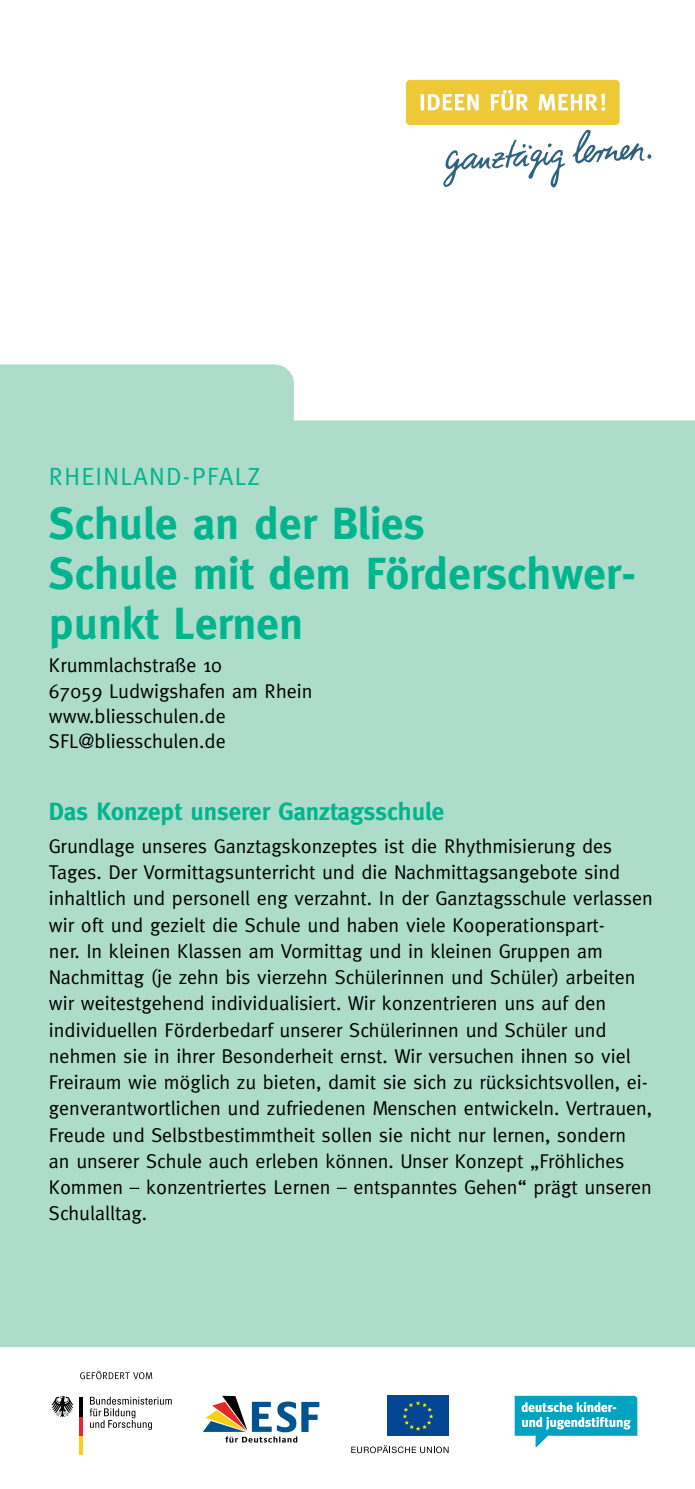
<style>
.page{position:relative;width:695px;height:1489px;background:#fff}
.page>*{position:absolute;margin:0;border:0;box-sizing:border-box;transform-origin:0 0}
.t1{font:700 45px/50px "Meta";color:#00b48d}
.t2{font:700 25px "Meta";color:#00b48d}
.t3{font:25px "Meta";letter-spacing:.05em;color:#00b48d}
.t4{font:20px/26.2px "Meta";color:#000}
</style>
<div class="page">
<svg style="left:203px;top:1395px;width:116px;height:47px"></svg>
<svg style="left:514px;top:1395px;width:123px;height:52px"></svg>
<svg style="left:90px;top:1396px;width:82px;height:33px"></svg>
<hr style="left:80px;top:1435px;width:3px;height:19px;background:#fbd013">
<hr style="left:80px;top:1415px;width:3px;height:20px;background:#e92534">
<hr style="left:80px;top:1396px;width:3px;height:19px;background:#000">
<svg style="left:51px;top:1395px;width:23px;height:21px"></svg>
<svg style="left:351px;top:1445px;width:97px;height:7px"></svg>
<div style="left:387px;top:1395px;width:61px;height:40px;background:#034694"></div>
<svg style="left:402px;top:1401px;width:31px;height:29px"></svg>
<svg style="left:80px;top:1371px;width:72px;height:7px"></svg>
<div style="left:0;top:364px;width:694px;height:982px;background:#addccb"></div>
<div style="left:406px;top:80px;width:213px;height:45px;background:#edc938;border-radius:4px"></div>
<svg style="left:420px;top:94px;width:4px;height:16px"></svg>
<svg style="left:428px;top:94px;width:50px;height:16px"></svg>
<svg style="left:491px;top:90px;width:37px;height:21px"></svg>
<svg style="left:538px;top:93px;width:67px;height:18px"></svg>
<svg style="left:443px;top:139px;width:122px;height:48px"></svg>
<svg style="left:572px;top:130px;width:79px;height:33px"></svg>
<p class="t3" style="left:49px;top:462px;width:212px">RHEINLAND-PFALZ</p>
<h1 class="t1" style="left:49px;top:498px;width:588px">Schule an der Blies<br>Schule mit dem Förderschwer&shy;punkt Lernen</h1>
<p class="t4" style="left:49px;top:651px;width:265px;line-height:25.5px">Krummlachstraße 10<br>67059 Ludwigshafen am Rhein www.bliesschulen.de<br>SFL@bliesschulen.de</p>
<p class="t2" style="left:49px;top:797px;width:397px">Das Konzept unserer Ganztagsschule</p>
<p class="t4" style="left:49px;top:832px;width:605px">Grundlage unseres Ganztagskonzeptes ist die Rhythmisierung des Tages. Der Vormittagsunterricht und die Nachmittagsangebote sind inhaltlich und personell eng verzahnt. In der Ganztagsschule verlassen wir oft und gezielt die Schule und haben viele Kooperationspart-<br>ner. In kleinen Klassen am Vormittag und in kleinen Gruppen am Nachmittag (je zehn bis vierzehn Schülerinnen und Schüler) arbeiten wir weitestgehend individualisiert. Wir konzentrieren uns auf den individuellen Förderbedarf unserer Schülerinnen und Schüler und nehmen sie in ihrer Besonderheit ernst. Wir versuchen ihnen so viel Freiraum wie möglich zu bieten, damit sie sich zu rücksichtsvollen, ei&shy;genverantwortlichen und zufriedenen Menschen entwickeln. Vertrauen, Freude und Selbstbestimmtheit sollen sie nicht nur lernen, sondern<br>an unserer Schule auch erleben können. Unser Konzept „Fröhliches Kommen – konzentriertes Lernen – entspanntes Gehen“ prägt unseren Schulalltag.</p>
</div>
